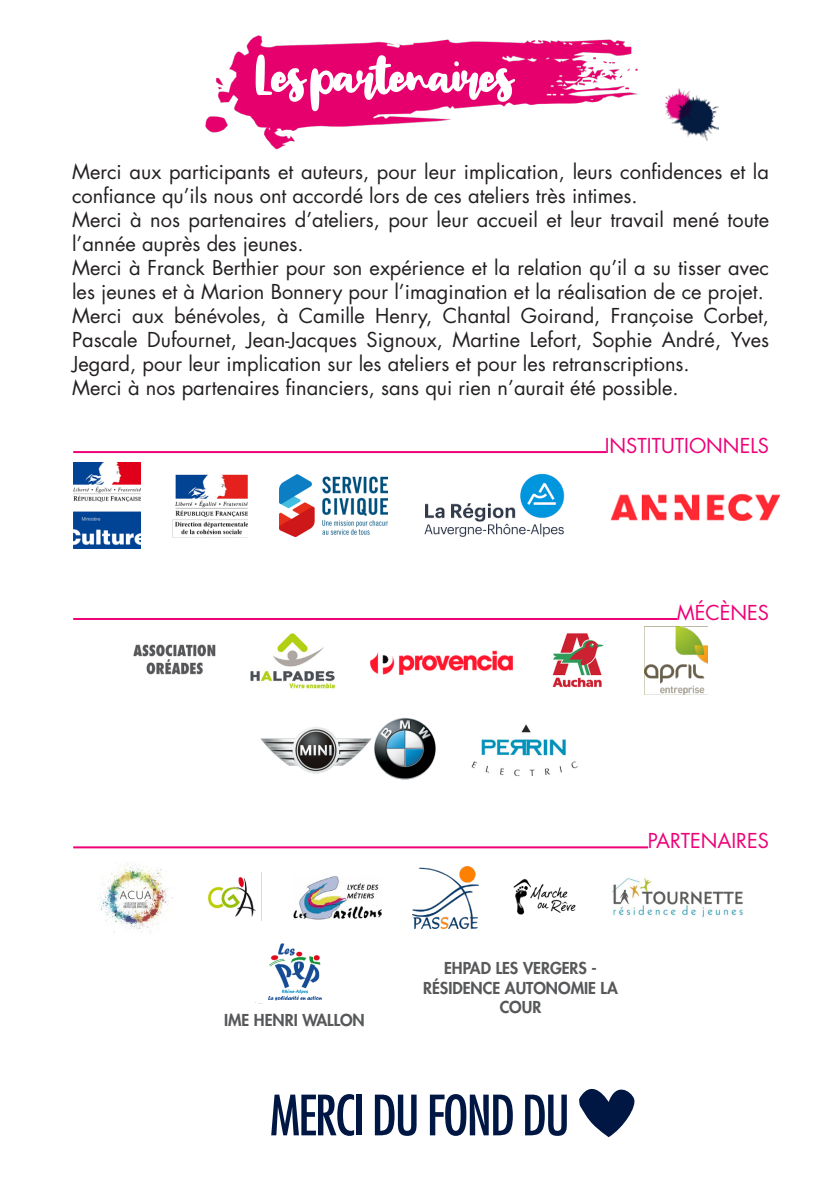
<style>
.page{position:relative;width:840px;height:1191px;background:#fff}
.page>*{position:absolute;margin:0;border:0;box-sizing:border-box;transform-origin:0 0}
.t1{font:54px "Big Snow";letter-spacing:-.04em;color:#fff}
.t2{font:condensed 54px "Futura Std";letter-spacing:-.04em;color:#001643}
.t3{font:20px/24px "Futura Std";color:#231f20}
.t4{font:20px "Futura Std";color:#ed0277}
.t5{font:800 16px/19.2px "Futura Std";color:#57585a;text-align:center}
</style>
<div class="page">
<img style="left:205px;top:35px;width:433px;height:115px">
<img style="left:610px;top:493px;width:169px;height:28px">
<img style="left:133px;top:644px;width:83px;height:31px">
<img style="left:370px;top:650px;width:143px;height:25px">
<img style="left:644px;top:626px;width:63px;height:68px">
<img style="left:250px;top:633px;width:86px;height:56px">
<img style="left:552px;top:633px;width:52px;height:55px">
<img style="left:73px;top:462px;width:67px;height:86px">
<img style="left:173px;top:474px;width:74px;height:64px">
<img style="left:612px;top:876px;width:131px;height:41px">
<img style="left:412px;top:866px;width:66px;height:62px">
<img style="left:513px;top:879px;width:63px;height:36px">
<img style="left:99px;top:862px;width:74px;height:71px">
<img style="left:208px;top:872px;width:54px;height:48px">
<img style="left:293px;top:876px;width:88px;height:43px">
<img style="left:279px;top:475px;width:108px;height:61px">
<hr style="left:73px;top:451px;width:533px;height:2px;background:#ed0277">
<hr style="left:73px;top:618px;width:603px;height:2px;background:#ed0277">
<hr style="left:73px;top:846px;width:574px;height:2px;background:#ed0277">
<img style="left:471px;top:724px;width:107px;height:53px">
<img style="left:374px;top:718px;width:62px;height:61px">
<img style="left:260px;top:727px;width:111px;height:46px">
<img style="left:268px;top:943px;width:54px;height:58px">
<svg style="left:579px;top:1088px;width:56px;height:49px"></svg>
<img style="left:664px;top:88px;width:54px;height:53px">
<img style="left:424px;top:473px;width:141px;height:64px">
<p class="t1" style="left:255px;top:43px;width:259px">Les partenaires</p>
<p class="t3" style="left:72px;top:159px;width:698px">Merci aux participants et auteurs, pour leur implication, leurs confidences et la confiance qu’ils nous ont accordé lors de ces ateliers très intimes.</p>
<p class="t3" style="left:72px;top:207px;width:698px">Merci à nos partenaires d’ateliers, pour leur accueil et leur travail mené toute l’année auprès des jeunes.</p>
<p class="t3" style="left:72px;top:255px;width:698px">Merci à Franck Berthier pour son expérience et la relation qu’il a su tisser avec les jeunes et à Marion Bonnery pour l’imagination et la réalisation de ce projet.</p>
<p class="t3" style="left:72px;top:303px;width:698px;text-align:justify">Merci aux bénévoles, à Camille Henry, Chantal Goirand, Françoise Corbet, Pascale Dufournet, Jean-Jacques Signoux, Martine Lefort, Sophie André, Yves Jegard, pour leur implication sur les ateliers et pour les retranscriptions.</p>
<p class="t3" style="left:72px;top:375px;width:607px">Merci à nos partenaires financiers, sans qui rien n’aurait été possible.</p>
<p class="t4" style="left:604px;top:433px;width:166px">INSTITUTIONNELS</p>
<p class="t4" style="left:676px;top:600px;width:94px">MÉCÈNES</p>
<p class="t4" style="left:647px;top:828px;width:123px">PARTENAIRES</p>
<p class="t5" style="left:224px;top:1010px;width:142px">IME HENRI WALLON</p>
<p class="t5" style="left:423px;top:958px;width:196px">EHPAD LES VERGERS -<br>RÉSIDENCE AUTONOMIE LA<br>COUR</p>
<p class="t2" style="left:270px;top:1083px;width:301px">MERCI DU FOND DU</p>
</div>
